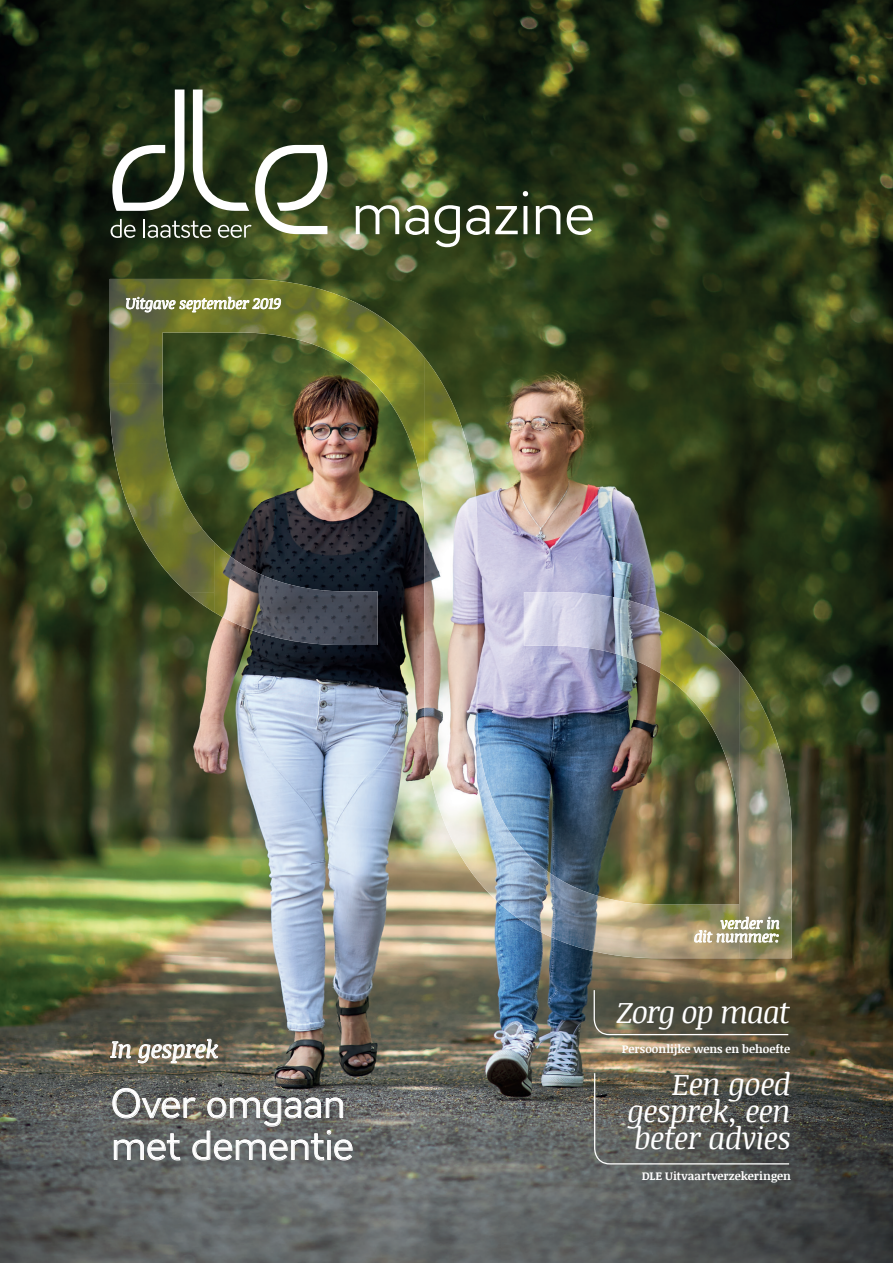
<style>
.page{position:relative;width:893px;height:1263px;background:#fff}
.page>*{position:absolute;margin:0;border:0;box-sizing:border-box;transform-origin:0 0}
.t1{font:300 62.7px "AW Conqueror Sans";letter-spacing:-.04em;color:#fff}
.t2{font:300 42px/42px "AW Conqueror Sans";letter-spacing:-.03em;color:#fff}
.t3{font:italic 30.45px/27.3px "Noticia Text";letter-spacing:-.025em;color:#fff;text-align:justify}
.t4{font:italic 30.45px "Noticia Text";letter-spacing:-.045em;color:#fff}
.t5{font:italic 24px "Noticia Text";letter-spacing:-.025em;color:#fff}
.t6{font:italic 15.15px/13.5px "Noticia Text";letter-spacing:-.02em;color:#fff;text-align:right}
.t7{font:700 11.55px "Noticia Text";color:#fff}
</style>
<div class="page">
<img style="left:0;top:0;width:893px;height:1263px">
<img style="left:110px;top:279px;width:315px;height:104px">
<img style="left:424px;top:357px;width:53px;height:523px">
<img style="left:110px;top:383px;width:105px;height:210px">
<img style="left:372px;top:383px;width:53px;height:343px">
<img style="left:477px;top:509px;width:53px;height:417px">
<img style="left:214px;top:542px;width:158px;height:103px">
<img style="left:529px;top:592px;width:53px;height:55px">
<img style="left:187px;top:592px;width:28px;height:21px">
<img style="left:582px;top:593px;width:158px;height:104px">
<img style="left:326px;top:644px;width:46px;height:1px">
<img style="left:739px;top:671px;width:53px;height:287px">
<img style="left:687px;top:697px;width:53px;height:261px">
<img style="left:529px;top:856px;width:158px;height:102px">
<svg style="left:111px;top:90px;width:216px;height:148px"></svg>
<svg style="left:126px;top:297px;width:155px;height:15px"></svg>
<svg style="left:694px;top:917px;width:85px;height:25px;background:#b7b496"></svg>
<svg style="left:593px;top:989px;width:197px;height:47px;background:#535040"></svg>
<svg style="left:593px;top:1072px;width:197px;height:93px;background:#595952"></svg>
<img style="left:94px;top:1022px;width:276px;height:156px">
<svg style="left:113px;top:1088px;width:239px;height:72px;background:#787a79"></svg>
<svg style="left:110px;top:1041px;width:21px;height:17px"></svg>
<svg style="left:138px;top:1039px;width:80px;height:24px;background:#8f8a7d"></svg>
<h3 class="t6" style="left:125px;top:296px;width:157px">Uitgave september 2019</h3>
<h1 class="t1" style="left:350px;top:161px;width:247px">magazine</h1>
<h3 class="t5" style="left:111px;top:1032px;width:109px">In gesprek</h3>
<h2 class="t2" style="left:111px;top:1082px;width:245px">Over omgaan met dementie</h2>
<h3 class="t6" style="left:694px;top:916px;width:87px">verder in<br>dit nummer:</h3>
<h3 class="t4" style="left:616px;top:990px;width:175px">Zorg op maat</h3>
<p class="t7" style="left:622px;top:1041px;width:170px">Persoonlijke wens en behoefte</p>
<h3 class="t3" style="left:627px;top:1069px;width:165px;text-indent:45px">Een goed gesprek, een beter advies</h3>
<p class="t7" style="left:642px;top:1167px;width:151px">DLE Uitvaartverzekeringen</p>
</div>
